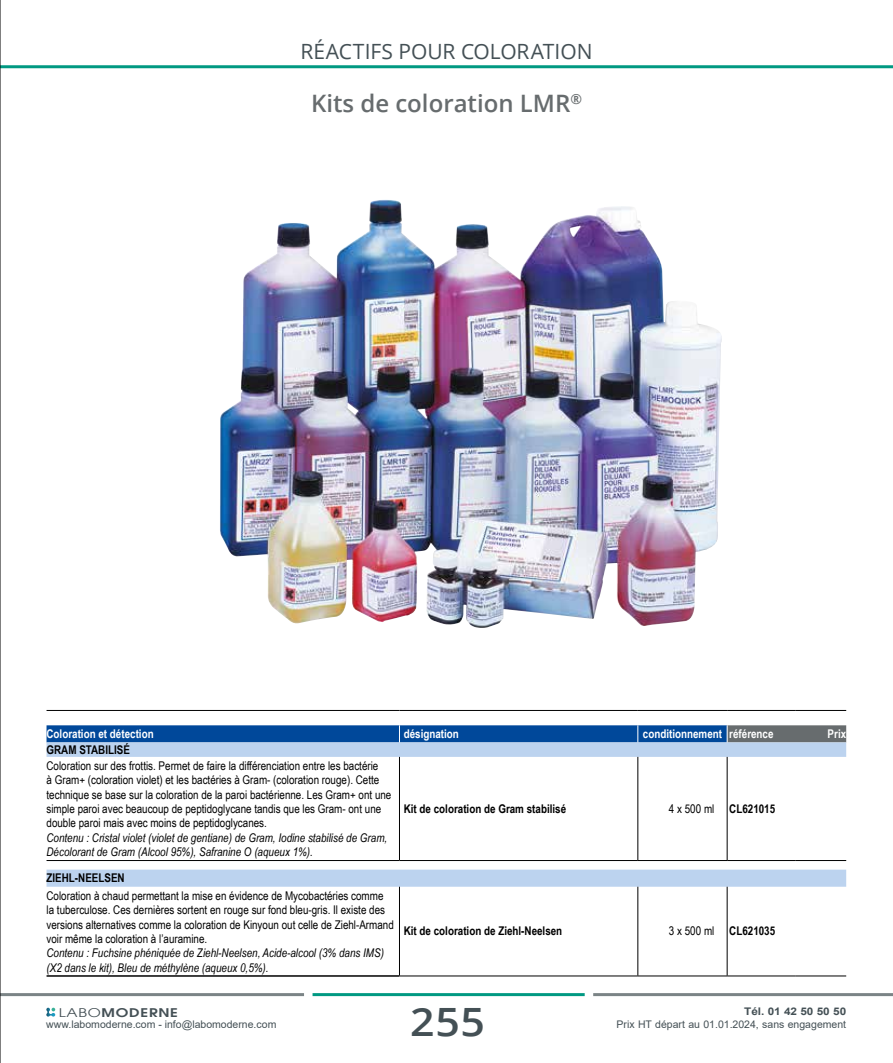
<style>
.page{position:relative;width:893px;height:1063px;background:#fff}
.page>*{position:absolute;margin:0;border:0;box-sizing:border-box;transform-origin:0 0}
.t1{font:600 39px "Open Sans";color:#445055;scale:1.1 1}
.t2{font:600 24px "Open Sans";color:#676c6e}
.t3{font:21px "Open Sans";color:#445055}
.t4{font:12px/14.4px "Arial Narrow";color:#000}
.t5{font:italic 12px/14.4px "Arial Narrow";color:#000}
.t6{font:700 12px "Arial Narrow";color:#000}
.t7{font:700 12px "Arial Narrow";color:#fff}
.t8{font:600 12px "Avant Garde";letter-spacing:.05em;color:#445055;scale:1.25 1}
.t9{font:10.5px "Arial";color:#445055}
.t10{font:700 10.5px "Arial";color:#445055;scale:1.12 1}
.s1{font-weight:400}
</style>
<div class="page">
<hr style="left:0;top:65px;width:893px;height:3px;background:#009982">
<hr style="left:0;top:993px;width:304px;height:3px;background:#7b8486">
<svg style="left:46px;top:1008px;width:9px;height:9px"></svg>
<hr style="left:313px;top:993px;width:272px;height:3px;background:#009982">
<hr style="left:593px;top:993px;width:300px;height:3px;background:#7b8486">
<hr style="left:0;top:0;width:1px;height:1063px;background:#000">
<svg style="left:47px;top:742px;width:799px;height:145px"></svg>
<hr style="left:47px;top:710px;width:352px;height:1px;background:#000">
<hr style="left:399px;top:710px;width:239px;height:1px;background:#000">
<hr style="left:638px;top:710px;width:89px;height:1px;background:#000">
<hr style="left:727px;top:710px;width:68px;height:1px;background:#000">
<hr style="left:795px;top:710px;width:51px;height:1px;background:#000">
<hr style="left:637px;top:757px;width:1px;height:103px;background:#000">
<hr style="left:727px;top:757px;width:1px;height:103px;background:#000">
<hr style="left:47px;top:860px;width:352px;height:1px;background:#000">
<hr style="left:47px;top:975px;width:352px;height:2px;background:#000">
<hr style="left:637px;top:887px;width:1px;height:89px;background:#000">
<hr style="left:727px;top:887px;width:1px;height:89px;background:#000">
<svg style="left:47px;top:725px;width:799px;height:17px;background:#145195"></svg>
<hr style="left:399px;top:757px;width:1px;height:103px;background:#000">
<hr style="left:399px;top:860px;width:239px;height:1px;background:#000">
<hr style="left:638px;top:860px;width:89px;height:1px;background:#000">
<hr style="left:727px;top:860px;width:68px;height:1px;background:#000">
<hr style="left:795px;top:860px;width:51px;height:1px;background:#000">
<hr style="left:399px;top:887px;width:1px;height:89px;background:#000">
<hr style="left:399px;top:976px;width:239px;height:1px;background:#000">
<hr style="left:638px;top:976px;width:89px;height:1px;background:#000">
<hr style="left:727px;top:976px;width:68px;height:1px;background:#000">
<hr style="left:795px;top:976px;width:51px;height:1px;background:#000">
<img style="left:220px;top:200px;width:499px;height:428px">
<h3 class="t3" style="left:300px;top:37px;width:294px">RÉACTIFS POUR COLORATION</h3>
<h2 class="t2" style="left:311px;top:87px;width:272px">Kits de coloration LMR<sup>®</sup></h2>
<p class="t7" style="left:47px;top:725px;width:109px">Coloration et détection</p>
<p class="t7" style="left:404px;top:725px;width:57px">désignation</p>
<p class="t7" style="left:643px;top:725px;width:132px">conditionnement référence</p>
<p class="t7" style="left:828px;top:725px;width:20px">Prix</p>
<p class="t6" style="left:47px;top:741px;width:85px">GRAM STABILISÉ</p>
<p class="t4" style="left:47px;top:758px;width:346px">Coloration sur des frottis. Permet de faire la différenciation entre les bactérie<br>à Gram+ (coloration violet) et les bactéries à Gram- (coloration rouge). Cette technique se base sur la coloration de la paroi bactérienne. Les Gram+ ont une simple paroi avec beaucoup de peptidoglycane tandis que les Gram- ont une double paroi mais avec moins de peptidoglycanes.</p>
<p class="t5" style="left:47px;top:830px;width:342px">Contenu : Cristal violet (violet de gentiane) de Gram, Iodine stabilisé de Gram,<br>Décolorant de Gram (Alcool 95%), Safranine O (aqueux 1%).</p>
<p class="t6" style="left:404px;top:800px;width:164px">Kit de coloration de Gram stabilisé</p>
<p class="t6" style="left:669px;top:800px;width:108px"><span class="s1">4 x 500 ml</span> CL621015</p>
<p class="t6" style="left:47px;top:869px;width:80px">ZIEHL-NEELSEN</p>
<p class="t4" style="left:47px;top:888px;width:349px">Coloration à chaud permettant la mise en évidence de Mycobactéries comme la tuberculose. Ces dernières sortent en rouge sur fond bleu-gris. Il existe des versions alternatives comme la coloration de Kinyoun out celle de Ziehl-Armand voir même la coloration à l’auramine.</p>
<p class="t5" style="left:47px;top:946px;width:339px">Contenu : Fuchsine phéniquée de Ziehl-Neelsen, Acide-alcool (3% dans IMS) (X2 dans le kit), Bleu de méthylène (aqueux 0,5%).</p>
<p class="t6" style="left:404px;top:922px;width:160px">Kit de coloration de Ziehl-Neelsen</p>
<p class="t6" style="left:669px;top:922px;width:108px"><span class="s1">3 x 500 ml</span> CL621035</p>
<h1 class="t1" style="left:410px;top:995px;width:70px">255</h1>
<p class="t10" style="left:744px;top:1004px;width:93px">Tél. 01 42 50 50 50</p>
<p class="t8" style="left:59px;top:1004px;width:97px"><span class="s1">LABO</span>MODERNE</p>
<p class="t9" style="left:46px;top:1017px;width:232px">www.labomoderne.com - info@labomoderne.com</p>
<p class="t9" style="left:617px;top:1017px;width:231px">Prix HT départ au 01.01.2024, sans engagement</p>
</div>
